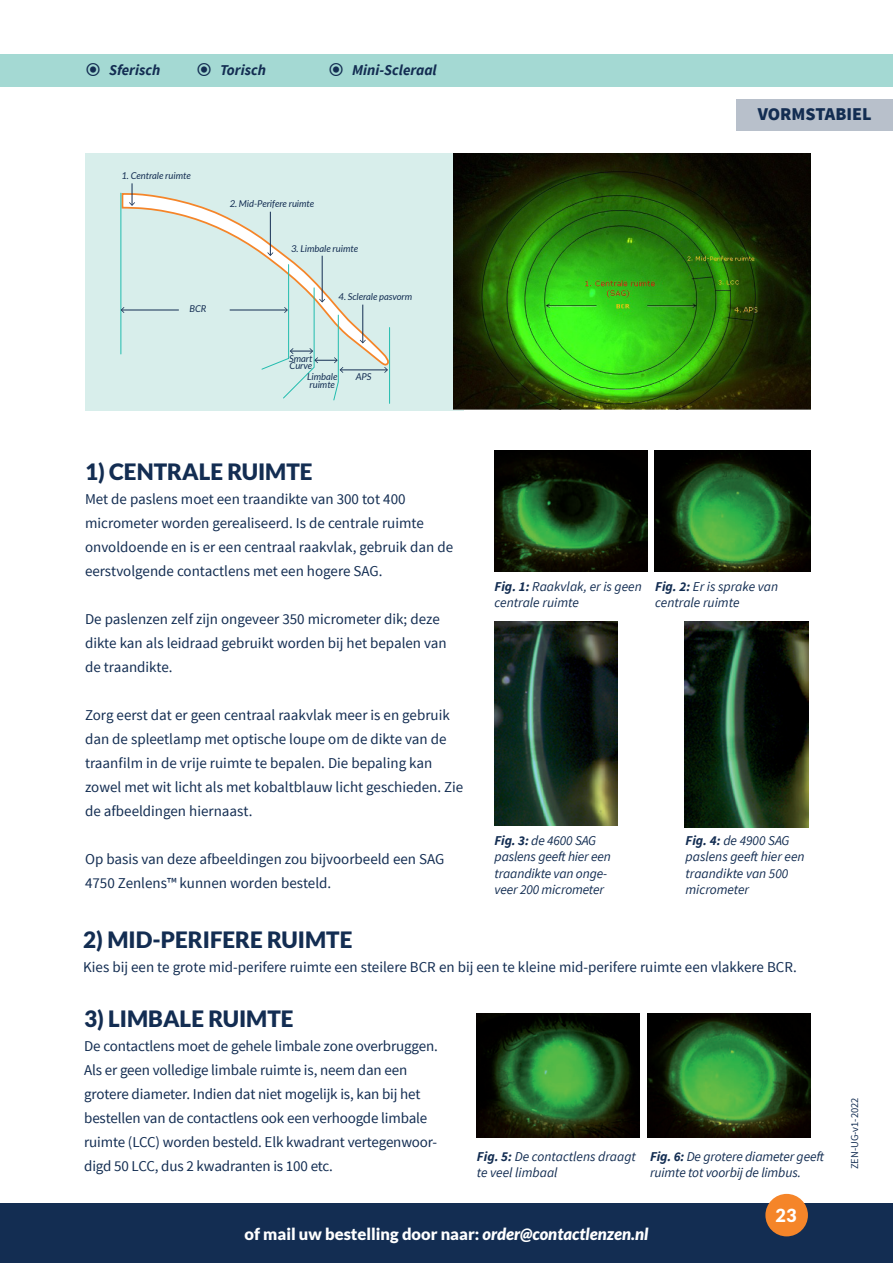
<style>
.page{position:relative;width:893px;height:1263px;background:#fff}
.page>*{position:absolute;margin:0;border:0;box-sizing:border-box;transform-origin:0 0}
.t1{font:900 22.5px "Lato";color:#132d52}
.kopje_hoofdletters_e{font:900 18px "Source Sans Pro";color:#132d52}
.t2{font:900 18px "Lato";color:#fff}
.t3{font:900 16.5px "Lato";color:#fff}
.t4{font:15px/24px "Source Sans Pro";color:#132d52}
.kopje_hoofdletters_e-2{font:italic 700 15px "Source Sans Pro";color:#132d52}
.t5{font:italic 13.5px/16.2px "Source Sans Pro";letter-spacing:-.01em;color:#132d52}
.t6{font:10.5px "Source Sans Pro";color:#132d52}
.t7{font:italic 9.45px "Lato";color:#132d52}
.s1{font-weight:700}
.s2{font-style:italic}
</style>
<div class="page">
<div style="left:1px;top:1203px;width:892px;height:60px;background:#132d52"></div>
<div style="left:765px;top:1194px;width:43px;height:42px;background:#f58529;border-radius:50%"></div>
<hr style="left:0;top:1203px;width:1px;height:60px;background:#132d52">
<div style="left:0;top:54px;width:893px;height:33px;background:#a4d9d3"></div>
<div style="left:737px;top:99px;width:156px;height:32px;background:#b8c0cb"></div>
<img style="left:495px;top:450px;width:153px;height:121px">
<img style="left:654px;top:450px;width:156px;height:122px">
<img style="left:495px;top:622px;width:123px;height:204px">
<img style="left:684px;top:622px;width:124px;height:205px">
<img style="left:477px;top:1013px;width:163px;height:124px">
<img style="left:648px;top:1013px;width:163px;height:124px">
<div style="left:85px;top:153px;width:378px;height:258px;background:#d8eeeb"></div>
<svg style="left:121px;top:193px;width:269px;height:175px"></svg>
<hr style="left:121px;top:193px;width:1px;height:161px;background:#22bcae">
<hr style="left:389px;top:328px;width:1px;height:75px;background:#22bcae">
<svg style="left:129px;top:183px;width:6px;height:23px"></svg>
<hr style="left:270px;top:212px;width:1px;height:43px;background:#132d52">
<svg style="left:267px;top:252px;width:6px;height:4px"></svg>
<hr style="left:322px;top:256px;width:1px;height:46px;background:#132d52">
<hr style="left:362px;top:305px;width:1px;height:38px;background:#132d52">
<svg style="left:360px;top:340px;width:6px;height:3px"></svg>
<hr style="left:121px;top:310px;width:58px;height:1px;background:#132d52">
<svg style="left:121px;top:307px;width:3px;height:6px"></svg>
<hr style="left:230px;top:310px;width:57px;height:1px;background:#132d52">
<hr style="left:340px;top:369px;width:47px;height:1px;background:#132d52">
<svg style="left:384px;top:367px;width:4px;height:6px"></svg>
<svg style="left:261px;top:264px;width:82px;height:137px"></svg>
<img style="left:454px;top:153px;width:356px;height:257px">
<p class="kopje_hoofdletters_e-2" style="left:109px;top:61px;width:53px">Sferisch</p>
<p class="kopje_hoofdletters_e-2" style="left:220px;top:61px;width:47px">Torisch</p>
<p class="kopje_hoofdletters_e-2" style="left:352px;top:61px;width:86px">Mini-Scleraal</p>
<p class="t7" style="left:121px;top:170px;width:71px">1. Centrale ruimte</p>
<p class="t7" style="left:190px;top:303px;width:18px">BCR</p>
<p class="t7" style="left:230px;top:199px;width:86px">2. Mid-Perifere ruimte</p>
<p class="t7" style="left:291px;top:243px;width:68px">3. Limbale ruimte</p>
<p class="t7" style="left:289px;top:353px;width:25px">Smart</p>
<p class="t7" style="left:290px;top:360px;width:24px">Curve</p>
<p class="t7" style="left:339px;top:292px;width:75px">4. Sclerale pasvorm</p>
<p class="t7" style="left:307px;top:372px;width:32px">Limbale</p>
<p class="t7" style="left:356px;top:372px;width:17px">APS</p>
<p class="t7" style="left:309px;top:379px;width:27px">ruimte</p>
<p class="t1" style="left:85px;top:458px;width:229px">1) CENTRALE RUIMTE</p>
<p class="t4" style="left:85px;top:487px;width:370px">Met de paslens moet een traandikte van 300 tot 400 micrometer worden gerealiseerd. Is de centrale ruimte onvoldoende en is er een centraal raakvlak, gebruik dan de eerstvolgende contactlens met een hogere SAG.</p>
<p class="t4" style="left:85px;top:607px;width:363px">De paslenzen zelf zijn ongeveer 350 micrometer dik; deze dikte kan als leidraad gebruikt worden bij het bepalen van de traandikte.</p>
<p class="t4" style="left:85px;top:703px;width:380px">Zorg eerst dat er geen centraal raakvlak meer is en gebruik dan de spleetlamp met optische loupe om de dikte van de traanfilm in de vrije ruimte te bepalen. Die bepaling kan zowel met wit licht als met kobaltblauw licht geschieden. Zie de afbeeldingen hiernaast.</p>
<p class="t4" style="left:85px;top:847px;width:361px">Op basis van deze afbeeldingen zou bijvoorbeeld een SAG<br>4750 Zenlens™ kunnen worden besteld.</p>
<p class="kopje_hoofdletters_e" style="left:758px;top:103px;width:115px">VORMSTABIEL</p>
<p class="t5" style="left:495px;top:579px;width:149px"><span class="s1">Fig. 1:</span> Raakvlak, er is geen centrale ruimte</p>
<p class="t5" style="left:655px;top:579px;width:124px"><span class="s1">Fig. 2:</span> Er is sprake van centrale ruimte</p>
<p class="t5" style="left:495px;top:833px;width:118px"><span class="s1">Fig. 3:</span> de 4600 SAG paslens geeft hier een traandikte van onge&shy;veer 200 micrometer</p>
<p class="t5" style="left:685px;top:833px;width:121px"><span class="s1">Fig. 4:</span> de 4900 SAG paslens geeft hier een traandikte van 500 micrometer</p>
<p class="t1" style="left:83px;top:927px;width:271px">2) MID-PERIFERE RUIMTE</p>
<p class="t4" style="left:83px;top:956px;width:715px">Kies bij een te grote mid-perifere ruimte een steilere BCR en bij een te kleine mid-perifere ruimte een vlakkere BCR.</p>
<p class="t1" style="left:84px;top:1005px;width:211px">3) LIMBALE RUIMTE</p>
<p class="t4" style="left:84px;top:1034px;width:355px">De contactlens moet de gehele limbale zone overbruggen.<br>Als er geen volledige limbale ruimte is, neem dan een grotere diameter. Indien dat niet mogelijk is, kan bij het bestellen van de contactlens ook een verhoogde limbale ruimte (LCC) worden besteld. Elk kwadrant vertegenwoor&shy;digd 50 LCC, dus 2 kwadranten is 100 etc.</p>
<p class="t5" style="left:650px;top:1148px;width:176px"><span class="s1">Fig. 6:</span> De grotere diameter geeft ruimte tot voorbij de limbus.</p>
<p class="t5" style="left:477px;top:1148px;width:160px"><span class="s1">Fig. 5:</span> De contactlens draagt te veel limbaal</p>
<p class="t3" style="left:245px;top:1224px;width:405px">of mail uw bestelling door naar: <span class="s2">order@contactlenzen.nl</span></p>
<p class="t2" style="left:775px;top:1205px;width:22px">23</p>
<p class="t6" style="left:848px;top:1169px;width:73px;rotate:-90deg">ZEN-UG-v1-2022</p>
</div>
